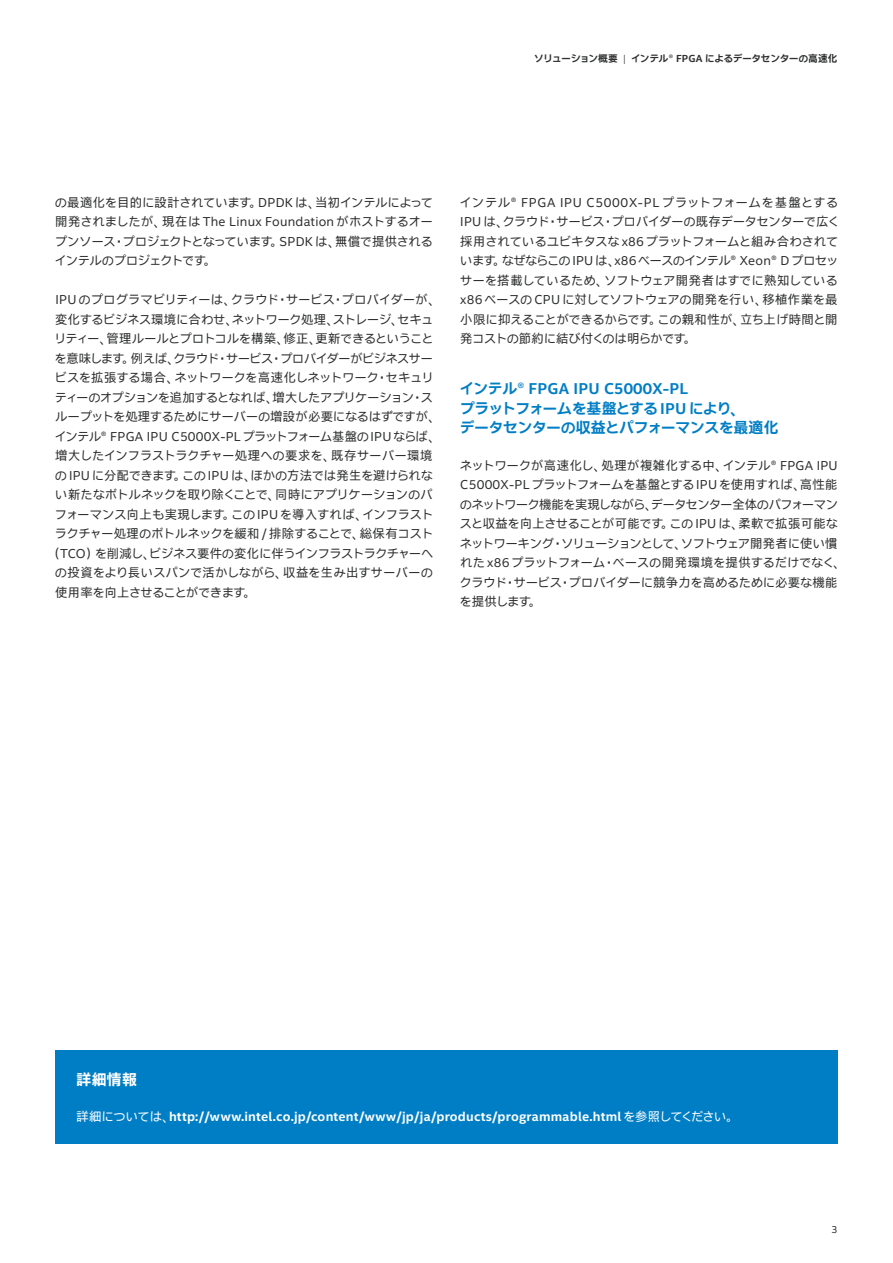
<style>
.page{position:relative;width:893px;height:1263px;background:#fff}
.page>*{position:absolute;margin:0;border:0;box-sizing:border-box;transform-origin:0 0}
.t1{font:700 15px/19.5px "Intel Clear Jpn Prop";letter-spacing:.015em;color:#007ec5}
.t2{font:700 15px "Intel Clear Jpn Prop";color:#fff}
.t3{font:12.3px/19.5px "Intel Clear Jpn Prop";letter-spacing:.025em;color:#2d2f2e;text-align:justify}
.t4{font:700 12.3px "Intel Clear Jpn Prop";letter-spacing:.02em;color:#fff}
.t5{font:700 9.75px "Intel Clear Jpn Prop";letter-spacing:.015em;color:#2d2f2e}
.t6{font:9.75px "Intel Clear Jpn Prop";color:#2d2f2e}
.s1{font-family:"Intel Clear";font-weight:300}
.s2{font-weight:400}
</style>
<div class="page">
<div style="left:55px;top:1050px;width:783px;height:94px;background:#007ec5"></div>
<p class="t5" style="left:534px;top:52px;width:305px">ソリューション概要 <span class="s1">|</span> インテル® FPGA によるデータセンターの高速化</p>
<p class="t3" style="left:55px;top:193px;width:379px">の最適化を目的に設計されています。 DPDK は、当初インテルによって開発されましたが、現在は The Linux Foundation がホストするオープンソース・プロジェクトとなっています。 SPDK は、無償で提供されるインテルのプロジェクトです。</p>
<p class="t3" style="left:54px;top:290px;width:382px;text-align:left">IPU のプログラマビリティーは、クラウド・サービス・プロバイダーが、変化するビジネス環境に合わせ、ネットワーク処理、ストレージ、セキュリティー、管理ルールとプロトコルを構築、修正、更新できるということを意味します。例えば、クラウド・サービス・プロバイダーがビジネスサービスを拡張する場合、ネットワークを高速化しネットワーク・セキュリティーのオプションを追加するとなれば、増大したアプリケーション・スループットを処理するためにサーバーの増設が必要になるはずですが、インテル® FPGA IPU C5000X-PL プラットフォーム基盤の IPU ならば、増大したインフラストラクチャー処理への要求を、既存サーバー環境の IPU に分配できます。この IPU は、ほかの方法では発生を避けられない新たなボトルネックを取り除くことで、同時にアプリケーションのパフォーマンス向上も実現します。この IPU を導入すれば、インフラストラクチャー処理のボトルネックを緩和 / 排除することで、総保有コスト（TCO）を削減し、ビジネス要件の変化に伴うインフラストラクチャーへの投資をより長いスパンで活かしながら、収益を生み出すサーバーの使用率を向上させることができます。</p>
<p class="t3" style="left:460px;top:193px;width:379px">インテル® FPGA IPU C5000X-PL プラットフォームを基盤とするIPU は、クラウド・サービス・プロバイダーの既存データセンターで広く採用されているユビキタスな x86 プラットフォームと組み合わされています。なぜならこの IPU は、x86ベースのインテル® Xeon® D プロセッサーを搭載しているため、ソフトウェア開発者はすでに熟知しているx86 ベースの CPU に対してソフトウェアの開発を行い、移植作業を最小限に抑えることができるからです。この親和性が、立ち上げ時間と開発コストの節約に結び付くのは明らかです。</p>
<p class="t1" style="left:460px;top:379px;width:320px">インテル® FPGA IPU C5000X-PL<br>プラットフォームを基盤とする IPU により、<br>データセンターの収益とパフォーマンスを最適化</p>
<p class="t3" style="left:460px;top:456px;width:380px;text-align:left">ネットワークが高速化し、処理が複雑化する中、インテル® FPGA IPU C5000X-PL プラットフォームを基盤とする IPU を使用すれば、高性能のネットワーク機能を実現しながら、データセンター全体のパフォーマンスと収益を向上させることが可能です。この IPU は、柔軟で拡張可能なネットワーキング・ソリューションとして、ソフトウェア開発者に使い慣れた x86 プラットフォーム・ベースの開発環境を提供するだけでなく、クラウド・サービス・プロバイダーに競争力を高めるために必要な機能を提供します。</p>
<p class="t2" style="left:77px;top:1069px;width:62px">詳細情報</p>
<p class="t4" style="left:77px;top:1108px;width:657px"><span class="s2">詳細については、</span>http://www.intel.co.jp/content/www/jp/ja/products/programmable.html <span class="s2">を参照してください。</span></p>
<p class="t6" style="left:832px;top:1223px;width:8px">3</p>
</div>
